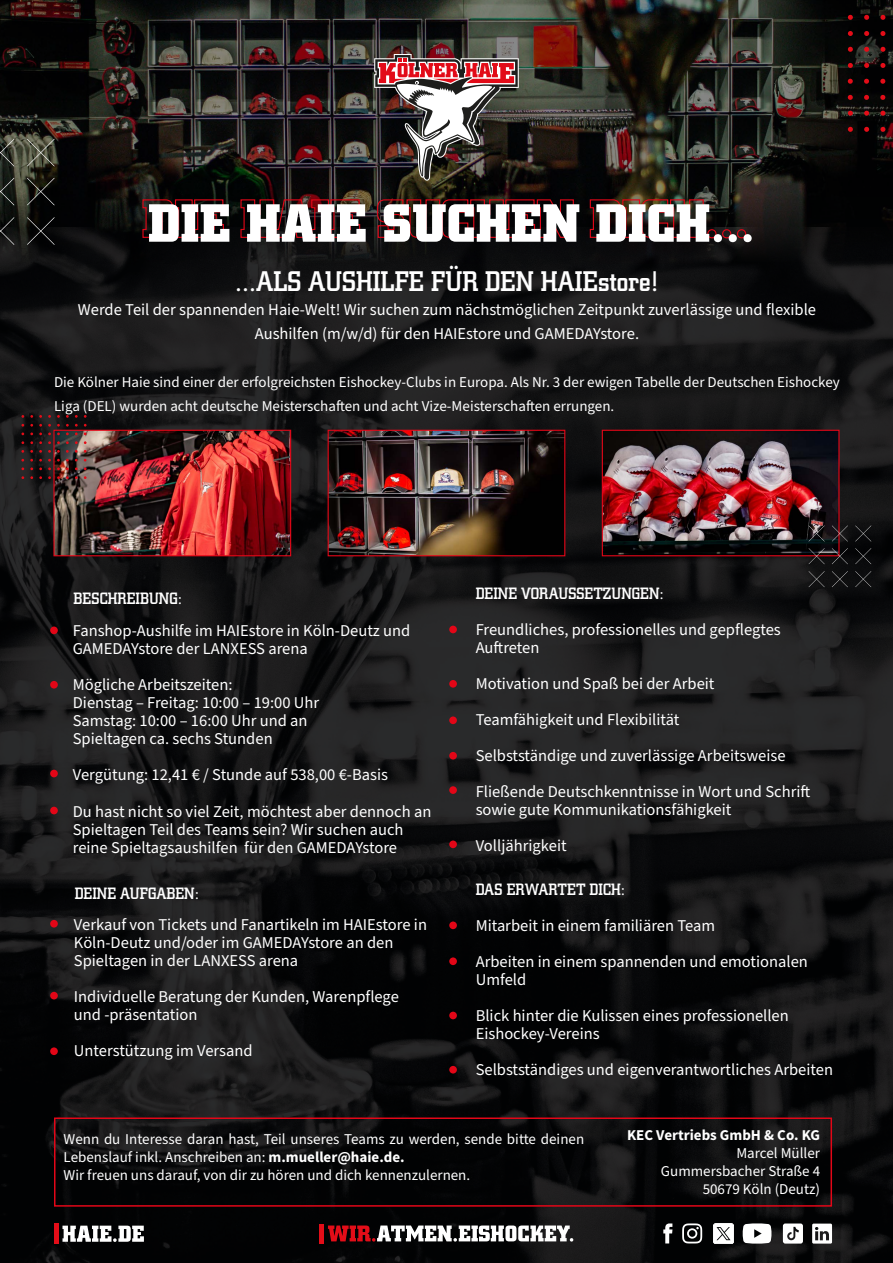
<style>
.page{position:relative;width:893px;height:1263px;background:#fff}
.page>*{position:absolute;margin:0;border:0;box-sizing:border-box;transform-origin:0 0}
.t1{font:700 54px "Square Slabserif 711 Pro";color:#fff}
.t2{font:500 28.5px "Square Slabserif 711 Pro";color:#fff}
.t3{font:16.5px/18px "Source Sans Pro";color:#fff}
.t4{font:500 16.5px "Square Slabserif 711 Pro";color:#fff}
.t5{font:15px/24px "Source Sans Pro";color:#fff}
.t6{font:700 15px "Source Sans Pro";color:#fff}
.s1{font-weight:700}
</style>
<div class="page">
<img style="left:0;top:264px;width:893px;height:999px">
<div style="left:54px;top:1117px;width:778px;height:89px;border:2px solid #e30617"></div>
<img style="left:0;top:0;width:893px;height:264px">
<svg style="left:0;top:178px;width:14px;height:27px"></svg>
<svg style="left:27px;top:178px;width:28px;height:27px"></svg>
<svg style="left:0;top:139px;width:14px;height:27px"></svg>
<svg style="left:27px;top:139px;width:28px;height:27px"></svg>
<svg style="left:0;top:217px;width:14px;height:28px"></svg>
<svg style="left:27px;top:217px;width:28px;height:28px"></svg>
<div style="left:50px;top:626px;width:8px;height:8px;background:#e30617;border-radius:50%"></div>
<div style="left:50px;top:681px;width:8px;height:7px;background:#e30617;border-radius:50%"></div>
<div style="left:50px;top:770px;width:8px;height:7px;background:#e30617;border-radius:50%"></div>
<div style="left:50px;top:920px;width:8px;height:7px;background:#e30617;border-radius:50%"></div>
<div style="left:50px;top:992px;width:8px;height:7px;background:#e30617;border-radius:50%"></div>
<div style="left:449px;top:626px;width:8px;height:7px;background:#e30617;border-radius:50%"></div>
<div style="left:449px;top:680px;width:8px;height:8px;background:#e30617;border-radius:50%"></div>
<div style="left:449px;top:716px;width:8px;height:8px;background:#e30617;border-radius:50%"></div>
<div style="left:449px;top:752px;width:8px;height:7px;background:#e30617;border-radius:50%"></div>
<img style="left:374px;top:54px;width:145px;height:127px">
<svg style="left:848px;top:15px;width:5px;height:5px"></svg>
<svg style="left:864px;top:15px;width:5px;height:5px"></svg>
<svg style="left:848px;top:31px;width:5px;height:5px"></svg>
<svg style="left:864px;top:31px;width:5px;height:5px"></svg>
<svg style="left:848px;top:47px;width:5px;height:5px"></svg>
<svg style="left:864px;top:47px;width:5px;height:5px"></svg>
<svg style="left:848px;top:63px;width:5px;height:5px"></svg>
<svg style="left:864px;top:63px;width:5px;height:5px"></svg>
<svg style="left:848px;top:79px;width:5px;height:5px"></svg>
<svg style="left:864px;top:79px;width:5px;height:5px"></svg>
<svg style="left:848px;top:95px;width:5px;height:5px"></svg>
<svg style="left:864px;top:95px;width:5px;height:5px"></svg>
<svg style="left:848px;top:111px;width:5px;height:5px"></svg>
<svg style="left:864px;top:111px;width:5px;height:5px"></svg>
<svg style="left:848px;top:127px;width:5px;height:5px"></svg>
<svg style="left:864px;top:127px;width:5px;height:5px"></svg>
<svg style="left:880px;top:15px;width:5px;height:5px"></svg>
<svg style="left:880px;top:31px;width:5px;height:5px"></svg>
<svg style="left:880px;top:47px;width:5px;height:5px"></svg>
<svg style="left:880px;top:63px;width:5px;height:5px"></svg>
<svg style="left:880px;top:79px;width:5px;height:5px"></svg>
<svg style="left:880px;top:95px;width:5px;height:5px"></svg>
<svg style="left:880px;top:111px;width:5px;height:5px"></svg>
<svg style="left:880px;top:127px;width:5px;height:5px"></svg>
<div style="left:449px;top:786px;width:8px;height:8px;background:#e30617;border-radius:50%"></div>
<div style="left:449px;top:840px;width:8px;height:8px;background:#e30617;border-radius:50%"></div>
<img style="left:55px;top:432px;width:234px;height:122px">
<div style="left:53px;top:430px;width:238px;height:126px;border:1px solid #e30617"></div>
<img style="left:330px;top:432px;width:233px;height:122px">
<div style="left:328px;top:430px;width:237px;height:126px;border:1px solid #e30617"></div>
<img style="left:604px;top:432px;width:233px;height:122px">
<div style="left:602px;top:430px;width:237px;height:126px;border:1px solid #e30617"></div>
<svg style="left:21px;top:424px;width:3px;height:11px"></svg>
<svg style="left:30px;top:424px;width:3px;height:11px"></svg>
<svg style="left:21px;top:459px;width:3px;height:11px"></svg>
<svg style="left:30px;top:459px;width:3px;height:11px"></svg>
<svg style="left:39px;top:424px;width:3px;height:11px"></svg>
<svg style="left:48px;top:424px;width:3px;height:11px"></svg>
<svg style="left:39px;top:459px;width:3px;height:11px"></svg>
<svg style="left:48px;top:459px;width:3px;height:11px"></svg>
<svg style="left:57px;top:424px;width:3px;height:11px"></svg>
<svg style="left:66px;top:424px;width:3px;height:11px"></svg>
<svg style="left:57px;top:459px;width:3px;height:11px"></svg>
<svg style="left:66px;top:459px;width:3px;height:11px"></svg>
<svg style="left:75px;top:424px;width:3px;height:11px"></svg>
<svg style="left:84px;top:424px;width:3px;height:11px"></svg>
<svg style="left:832px;top:548px;width:16px;height:16px"></svg>
<svg style="left:855px;top:548px;width:16px;height:16px"></svg>
<svg style="left:809px;top:548px;width:16px;height:16px"></svg>
<svg style="left:832px;top:525px;width:16px;height:17px"></svg>
<svg style="left:855px;top:525px;width:16px;height:17px"></svg>
<svg style="left:809px;top:525px;width:16px;height:17px"></svg>
<svg style="left:832px;top:571px;width:16px;height:16px"></svg>
<svg style="left:855px;top:571px;width:16px;height:16px"></svg>
<svg style="left:809px;top:571px;width:16px;height:16px"></svg>
<hr style="left:320px;top:1224px;width:4px;height:20px;background:#e30d18">
<svg style="left:328px;top:1225px;width:245px;height:16px"></svg>
<hr style="left:54px;top:1224px;width:4px;height:20px;background:#e30d18">
<svg style="left:62px;top:1225px;width:82px;height:17px"></svg>
<div style="left:50px;top:1047px;width:8px;height:8px;background:#e30617;border-radius:50%"></div>
<div style="left:449px;top:921px;width:8px;height:8px;background:#e30617;border-radius:50%"></div>
<div style="left:449px;top:957px;width:8px;height:8px;background:#e30617;border-radius:50%"></div>
<div style="left:449px;top:1012px;width:8px;height:7px;background:#e30617;border-radius:50%"></div>
<div style="left:449px;top:1066px;width:8px;height:7px;background:#e30617;border-radius:50%"></div>
<svg style="left:663px;top:1223px;width:9px;height:20px"></svg>
<svg style="left:682px;top:1223px;width:20px;height:20px"></svg>
<svg style="left:743px;top:1223px;width:28px;height:20px"></svg>
<svg style="left:812px;top:1223px;width:20px;height:20px"></svg>
<svg style="left:713px;top:1223px;width:21px;height:21px"></svg>
<svg style="left:783px;top:1223px;width:20px;height:20px"></svg>
<div style="left:50px;top:807px;width:8px;height:7px;background:#e30617;border-radius:50%"></div>
<p class="t1" style="left:148px;top:187px;width:609px">DIE HAIE SUCHEN DICH...</p>
<p class="t2" style="left:235px;top:263px;width:425px">...ALS AUSHILFE FÜR DEN HAIEstore!</p>
<p class="t3" style="left:78px;top:301px;width:740px">Werde Teil der spannenden Haie-Welt! Wir suchen zum nächstmöglichen Zeitpunkt zuverlässige und flexible</p>
<p class="t3" style="left:255px;top:325px;width:386px">Aushilfen (m/w/d) für den HAIEstore und GAMEDAYstore.</p>
<p class="t5" style="left:54px;top:370px;width:787px">Die Kölner Haie sind einer der erfolgreichsten Eishockey-Clubs in Europa. Als Nr. 3 der ewigen Tabelle der Deutschen Eishockey<br>Liga (DEL) wurden acht deutsche Meisterschaften und acht Vize-Meisterschaften errungen.</p>
<p class="t4" style="left:74px;top:587px;width:110px">BESCHREIBUNG:</p>
<p class="t3" style="left:73px;top:622px;width:339px">Fanshop-Aushilfe im HAIEstore in Köln-Deutz und</p>
<p class="t3" style="left:73px;top:640px;width:237px">GAMEDAYstore der LANXESS arena</p>
<p class="t3" style="left:73px;top:676px;width:161px">Mögliche Arbeitszeiten:</p>
<p class="t3" style="left:73px;top:694px;width:248px">Dienstag – Freitag: 10:00 – 19:00 Uhr</p>
<p class="t3" style="left:73px;top:712px;width:236px">Samstag: 10:00 – 16:00 Uhr und an</p>
<p class="t3" style="left:73px;top:730px;width:201px">Spieltagen ca. sechs Stunden</p>
<p class="t3" style="left:73px;top:766px;width:317px">Vergütung: 12,41 € / Stunde auf 538,00 €-Basis</p>
<p class="t3" style="left:73px;top:802px;width:360px">Du hast nicht so viel Zeit, möchtest aber dennoch an</p>
<p class="t3" style="left:73px;top:820px;width:332px">Spieltagen Teil des Teams sein? Wir suchen auch</p>
<p class="t3" style="left:73px;top:838px;width:326px">reine Spieltagsaushilfen für den GAMEDAYstore</p>
<p class="t4" style="left:75px;top:882px;width:126px">DEINE AUFGABEN:</p>
<p class="t3" style="left:74px;top:916px;width:355px">Verkauf von Tickets und Fanartikeln im HAIEstore in</p>
<p class="t3" style="left:74px;top:934px;width:321px">Köln-Deutz und/oder im GAMEDAYstore an den</p>
<p class="t3" style="left:74px;top:952px;width:226px">Spieltagen in der LANXESS arena</p>
<p class="t3" style="left:74px;top:988px;width:326px">Individuelle Beratung der Kunden, Warenpflege</p>
<p class="t3" style="left:74px;top:1006px;width:125px">und -präsentation</p>
<p class="t3" style="left:74px;top:1042px;width:180px">Unterstützung im Versand</p>
<p class="t4" style="left:476px;top:583px;width:190px">DEINE VORAUSSETZUNGEN:</p>
<p class="t3" style="left:476px;top:621px;width:307px">Freundliches, professionelles und gepflegtes</p>
<p class="t3" style="left:476px;top:639px;width:65px">Auftreten</p>
<p class="t3" style="left:476px;top:675px;width:240px">Motivation und Spaß bei der Arbeit</p>
<p class="t3" style="left:476px;top:711px;width:205px">Teamfähigkeit und Flexibilität</p>
<p class="t3" style="left:476px;top:747px;width:311px">Selbstständige und zuverlässige Arbeitsweise</p>
<p class="t3" style="left:476px;top:783px;width:336px">Fließende Deutschkenntnisse in Wort und Schrift</p>
<p class="t3" style="left:476px;top:801px;width:257px">sowie gute Kommunikationsfähigkeit</p>
<p class="t3" style="left:476px;top:837px;width:93px">Volljährigkeit</p>
<p class="t4" style="left:476px;top:878px;width:151px">DAS ERWARTET DICH:</p>
<p class="t3" style="left:476px;top:917px;width:241px">Mitarbeit in einem familiären Team</p>
<p class="t3" style="left:476px;top:953px;width:334px">Arbeiten in einem spannenden und emotionalen<br>Umfeld</p>
<p class="t3" style="left:476px;top:1007px;width:315px">Blick hinter die Kulissen eines professionellen</p>
<p class="t3" style="left:476px;top:1025px;width:126px">Eishockey-Vereins</p>
<p class="t3" style="left:476px;top:1061px;width:359px">Selbstständiges und eigenverantwortliches Arbeiten</p>
<p class="t5" style="left:64px;top:1130px;width:522px;line-height:18px">Wenn du Interesse daran hast, Teil unseres Teams zu werden, sende bitte deinen<br>Lebenslauf inkl. Anschreiben an: <span class="s1">m.mueller@haie.de.</span></p>
<p class="t5" style="left:64px;top:1163px;width:408px">Wir freuen uns darauf, von dir zu hören und dich kennenzulernen.</p>
<p class="t6" style="left:627px;top:1125px;width:195px">KEC Vertriebs GmbH &amp; Co. KG</p>
<p class="t5" style="left:736px;top:1141px;width:85px">Marcel Müller</p>
<p class="t5" style="left:661px;top:1159px;width:161px">Gummersbacher Straße 4</p>
<p class="t5" style="left:703px;top:1177px;width:119px">50679 Köln (Deutz)</p>
</div>
